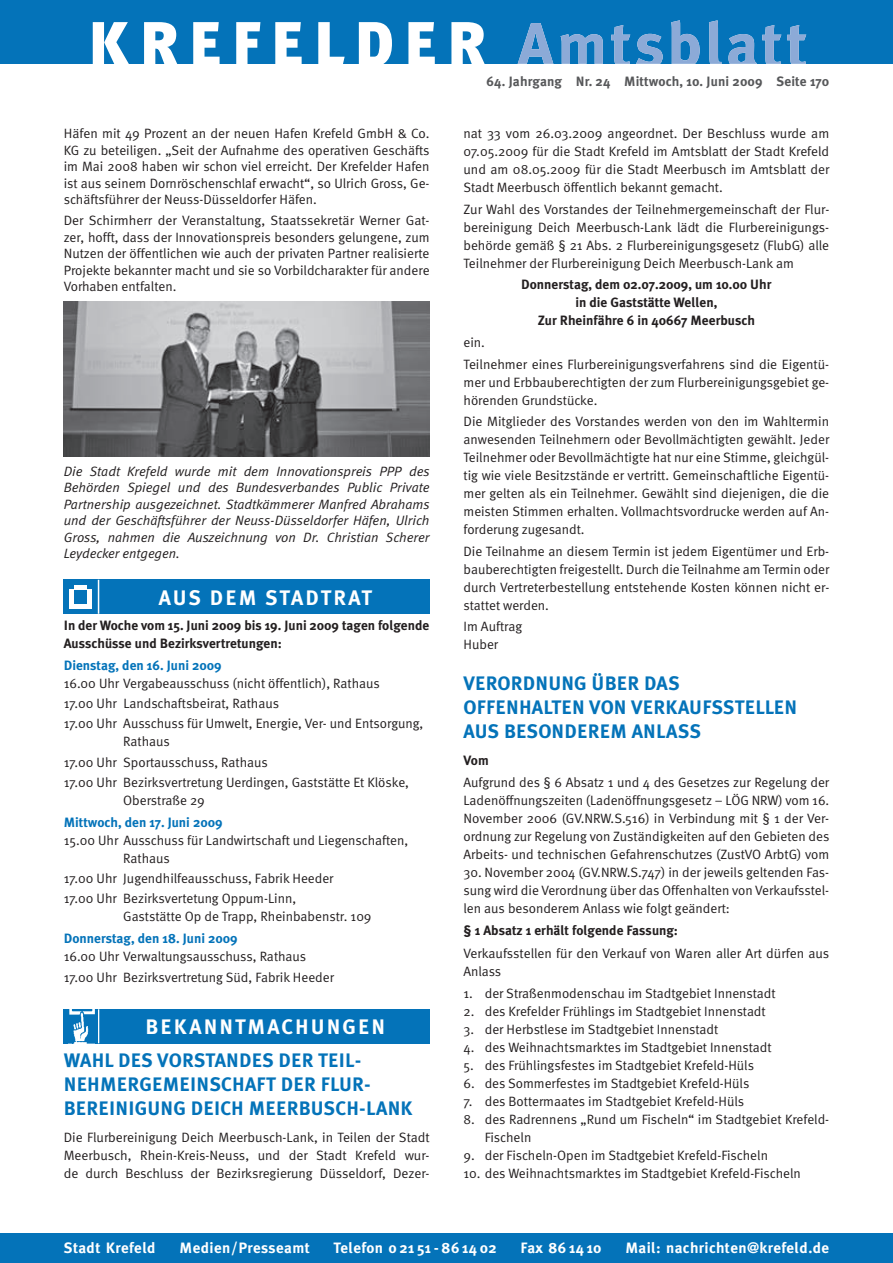
<style>
.page{position:relative;width:893px;height:1263px;background:#fff}
.page>*{position:absolute;margin:0;border:0;box-sizing:border-box;transform-origin:0 0}
.t1{font:700 21px "Meta Plus";letter-spacing:.1em;color:#fff}
.t2{font:700 19.5px/24px "Meta Plus";letter-spacing:.01em;color:#0473b9}
.t3{font:700 15px "Meta Plus";letter-spacing:.025em;color:#fff}
.t4{font:13.5px/18px "Meta Normal";color:#231f20}
.t5{font:italic 13.5px/16.5px "Meta Normal";color:#231f20;text-align:justify}
.t6{font:700 13.5px/18px "Meta Plus";color:#231f20;text-align:center}
.t7{font:700 13.5px "Meta Plus";color:#0473b9}
.t8{font:700 13.5px "Meta Plus";letter-spacing:.01em;color:#57585a}
</style>
<div class="page">
<div style="left:0;top:0;width:893px;height:64px;background:#0473b9"></div>
<svg style="left:93px;top:22px;width:392px;height:42px"></svg>
<svg style="left:517px;top:20px;width:289px;height:44px"></svg>
<div style="left:0;top:1233px;width:893px;height:30px;background:#0473b9"></div>
<div style="left:64px;top:1009px;width:365px;height:34px;background:#0473b9"></div>
<hr style="left:98px;top:1009px;width:1px;height:34px;background:#fff">
<img style="left:69px;top:1009px;width:25px;height:34px">
<div style="left:64px;top:580px;width:365px;height:34px;background:#0473b9"></div>
<hr style="left:98px;top:580px;width:1px;height:34px;background:#fff">
<div style="left:75px;top:585px;width:12px;height:5px;background:#fff"></div>
<div style="left:69px;top:590px;width:5px;height:17px;background:#fff"></div>
<hr style="left:88px;top:590px;width:4px;height:17px;background:#fff">
<hr style="left:69px;top:604px;width:23px;height:4px;background:#fff">
<img style="left:64px;top:302px;width:366px;height:154px">
<p class="t4" style="left:64px;top:126px;width:367px;line-height:16.5px;text-align:justify">Häfen mit 49 Prozent an der neuen Hafen Krefeld GmbH &amp; Co.<br>KG zu beteiligen. „Seit der Aufnahme des operativen Geschäfts im Mai 2008 haben wir schon viel erreicht. Der Krefelder Hafen ist aus seinem Dornröschenschlaf erwacht“, so Ulrich Gross, Ge&shy;schäftsführer der Neuss-Düsseldorfer Häfen.</p>
<p class="t4" style="left:64px;top:213px;width:367px;line-height:16.5px;text-align:justify">Der Schirmherr der Veranstaltung, Staatssekretär Werner Gat&shy;zer, hofft, dass der Innovationspreis besonders gelungene, zum Nutzen der öffentlichen wie auch der privaten Partner realisierte Projekte bekannter macht und sie so Vorbildcharakter für andere Vorhaben entfalten.</p>
<p class="t5" style="left:64px;top:464px;width:367px">Die Stadt Krefeld wurde mit dem Innovationspreis PPP des Behörden Spiegel und des Bundesverbandes Public Private Partnership ausgezeichnet. Stadtkämmerer Manfred Abrahams und der Geschäftsführer der Neuss-Düsseldorfer Häfen, Ulrich Gross, nahmen die Auszeichnung von Dr. Christian Scherer Leydecker entgegen.</p>
<h1 class="t1" style="left:159px;top:589px;width:215px">AUS DEM STADTRAT</h1>
<p class="t6" style="left:64px;top:617px;width:367px;text-align:left">In der Woche vom 15. Juni 2009 bis 19. Juni 2009 tagen folgende<br>Ausschüsse und Bezirksvertretungen:</p>
<p class="t7" style="left:64px;top:660px;width:160px">Dienstag, den 16. Juni 2009</p>
<p class="t4" style="left:64px;top:674px;width:361px;line-height:20.1px">16.00 Uhr Vergabeausschuss (nicht öffentlich), Rathaus<br>17.00 Uhr Landschaftsbeirat, Rathaus<br>17.00 Uhr Ausschuss für Umwelt, Energie, Ver- und Entsorgung,</p>
<p class="t4" style="left:64px;top:733px;width:347px;line-height:20.1px;text-indent:60px">Rathaus<br>17.00 Uhr Sportausschuss, Rathaus<br>17.00 Uhr Bezirksvertretung Uerdingen, Gaststätte Et Klöske,</p>
<p class="t4" style="left:123px;top:792px;width:83px">Oberstraße 29</p>
<p class="t7" style="left:64px;top:817px;width:160px">Mittwoch, den 17. Juni 2009</p>
<p class="t4" style="left:123px;top:832px;width:286px;text-indent:-60px">15.00 Uhr Ausschuss für Landwirtschaft und Liegenschaften,<br>Rathaus</p>
<p class="t4" style="left:64px;top:869px;width:271px;line-height:20.1px">17.00 Uhr Jugendhilfeausschuss, Fabrik Heeder<br>17.00 Uhr Bezirksvertetung Oppum-Linn,</p>
<p class="t4" style="left:123px;top:908px;width:250px">Gaststätte Op de Trapp, Rheinbabenstr. 109</p>
<p class="t7" style="left:64px;top:933px;width:176px">Donnerstag, den 18. Juni 2009</p>
<p class="t4" style="left:64px;top:948px;width:272px;line-height:20.1px">16.00 Uhr Verwaltungsausschuss, Rathaus<br>17.00 Uhr Bezirksvertretung Süd, Fabrik Heeder</p>
<h1 class="t1" style="left:146px;top:1018px;width:241px">BEKANNTMACHUNGEN</h1>
<h2 class="t2" style="left:64px;top:1050px;width:350px">WAHL DES VORSTANDES DER TEIL-<br>NEHMERGEMEINSCHAFT DER FLUR-<br>BEREINIGUNG DEICH MEERBUSCH-LANK</h2>
<p class="t4" style="left:64px;top:1129px;width:367px;text-align:justify">Die Flurbereinigung Deich Meerbusch-Lank, in Teilen der Stadt Meerbusch, Rhein-Kreis-Neuss, und der Stadt Krefeld wur&shy;de durch Beschluss der Bezirksregierung Düsseldorf, Dezer-</p>
<p class="t8" style="left:487px;top:76px;width:344px">64. Jahrgang Nr. 24 Mittwoch, 10. Juni 2009 Seite 170</p>
<p class="t4" style="left:463px;top:126px;width:367px;text-align:justify">nat 33 vom 26.03.2009 angeordnet. Der Beschluss wurde am 07.05.2009 für die Stadt Krefeld im Amtsblatt der Stadt Krefeld und am 08.05.2009 für die Stadt Meerbusch im Amtsblatt der Stadt Meerbusch öffentlich bekannt gemacht.</p>
<p class="t4" style="left:463px;top:201px;width:367px;text-align:justify">Zur Wahl des Vorstandes der Teilnehmergemeinschaft der Flur&shy;bereinigung Deich Meerbusch-Lank lädt die Flurbereinigungs&shy;behörde gemäß § 21 Abs. 2 Flurbereinigungsgesetz (FlubG) alle Teilnehmer der Flurbereinigung Deich Meerbusch-Lank am</p>
<p class="t6" style="left:521px;top:276px;width:252px">Donnerstag, dem 02.07.2009, um 10.00 Uhr in die Gaststätte Wellen,<br>Zur Rheinfähre 6 in 40667 Meerbusch</p>
<p class="t4" style="left:463px;top:333px;width:367px;line-height:21.5px">ein.<br>Teilnehmer eines Flurbereinigungsverfahrens sind die Eigentü-</p>
<p class="t4" style="left:463px;top:374px;width:367px">mer und Erbbauberechtigten der zum Flurbereinigungsgebiet ge&shy;hörenden Grundstücke.</p>
<p class="t4" style="left:463px;top:413px;width:367px;text-align:justify">Die Mitglieder des Vorstandes werden von den im Wahltermin anwesenden Teilnehmern oder Bevollmächtigten gewählt. Jeder Teilnehmer oder Bevollmächtigte hat nur eine Stimme, gleichgül&shy;tig wie viele Besitzstände er vertritt. Gemeinschaftliche Eigentü&shy;mer gelten als ein Teilnehmer. Gewählt sind diejenigen, die die meisten Stimmen erhalten. Vollmachtsvordrucke werden auf An&shy;forderung zugesandt.</p>
<p class="t4" style="left:463px;top:543px;width:367px;text-align:justify">Die Teilnahme an diesem Termin ist jedem Eigentümer und Erb&shy;bauberechtigten freigestellt. Durch die Teilnahme am Termin oder durch Vertreterbestellung entstehende Kosten können nicht er&shy;stattet werden.</p>
<p class="t4" style="left:463px;top:618px;width:60px">Im Auftrag<br>Huber</p>
<h2 class="t2" style="left:463px;top:673px;width:335px">VERORDNUNG ÜBER DAS<br>OFFENHALTEN VON VERKAUFSSTELLEN<br>AUS BESONDEREM ANLASS</h2>
<p class="t6" style="left:463px;top:752px;width:27px">Vom</p>
<p class="t4" style="left:463px;top:774px;width:367px;text-align:justify">Aufgrund des § 6 Absatz 1 und 4 des Gesetzes zur Regelung der Ladenöffnungszeiten (Ladenöffnungsgesetz – LÖG NRW) vom 16.<br>November 2006 (GV.NRW.S.516) in Verbindung mit § 1 der Ver&shy;ordnung zur Regelung von Zuständigkeiten auf den Gebieten des Arbeits- und technischen Gefahrenschutzes (ZustVO ArbtG) vom</p>
<p class="t4" style="left:463px;top:864px;width:367px;text-align:justify">30. November 2004 (GV.NRW.S.747) in der jeweils geltenden Fas&shy;sung wird die Verordnung über das Offenhalten von Verkaufsstel&shy;len aus besonderem Anlass wie folgt geändert:</p>
<p class="t6" style="left:463px;top:922px;width:216px">§ 1 Absatz 1 erhält folgende Fassung:</p>
<p class="t4" style="left:463px;top:945px;width:367px">Verkaufsstellen für den Verkauf von Waren aller Art dürfen aus<br>Anlass</p>
<p class="t4" style="left:463px;top:985px;width:314px">1. der Straßenmodenschau im Stadtgebiet Innenstadt</p>
<p class="t4" style="left:463px;top:1003px;width:304px">2. des Krefelder Frühlings im Stadtgebiet Innenstadt</p>
<p class="t4" style="left:463px;top:1021px;width:256px">3. der Herbstlese im Stadtgebiet Innenstadt</p>
<p class="t4" style="left:463px;top:1039px;width:310px">4. des Weihnachtsmarktes im Stadtgebiet Innenstadt</p>
<p class="t4" style="left:463px;top:1057px;width:292px">5. des Frühlingsfestes im Stadtgebiet Krefeld-Hüls</p>
<p class="t4" style="left:463px;top:1075px;width:287px">6. des Sommerfestes im Stadtgebiet Krefeld-Hüls</p>
<p class="t4" style="left:463px;top:1093px;width:282px">7. des Bottermaates im Stadtgebiet Krefeld-Hüls</p>
<p class="t4" style="left:485px;top:1111px;width:346px;text-indent:-21px">8. des Radrennens „Rund um Fischeln“ im Stadtgebiet Krefeld-<br>Fischeln</p>
<p class="t4" style="left:463px;top:1147px;width:306px">9. der Fischeln-Open im Stadtgebiet Krefeld-Fischeln</p>
<p class="t4" style="left:463px;top:1165px;width:339px">10. des Weihnachtsmarktes im Stadtgebiet Krefeld-Fischeln</p>
<p class="t3" style="left:64px;top:1242px;width:93px">Stadt Krefeld</p>
<p class="t3" style="left:180px;top:1242px;width:132px">Medien/Presseamt</p>
<p class="t3" style="left:333px;top:1242px;width:165px">Telefon 0 21 51 - 86 14 02</p>
<p class="t3" style="left:521px;top:1242px;width:82px">Fax 86 14 10</p>
<p class="t3" style="left:625px;top:1242px;width:205px">Mail: nachrichten@krefeld.de</p>
</div>
